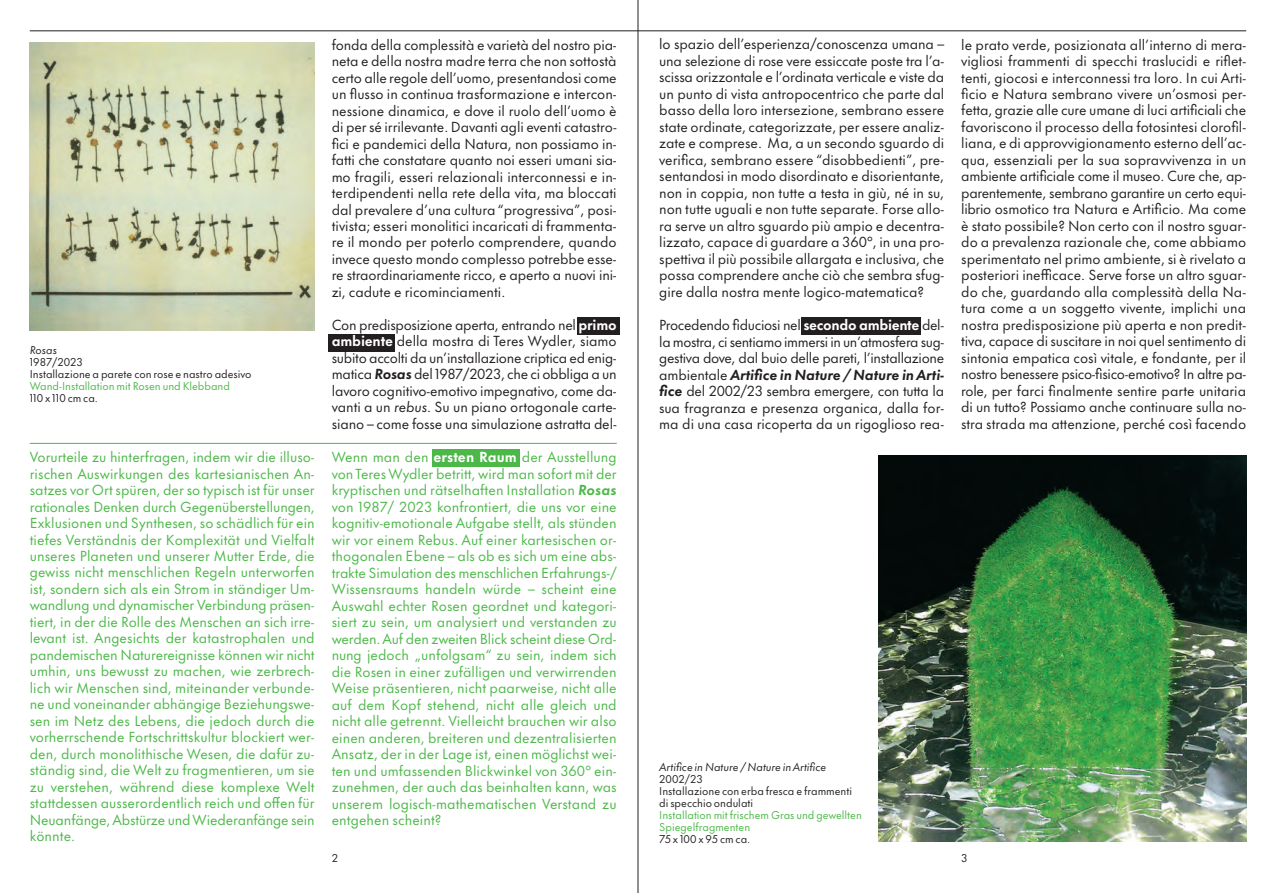
<style>
.page{position:relative;width:1276px;height:893px;background:#fff}
.page>*{position:absolute;margin:0;border:0;box-sizing:border-box;transform-origin:0 0}
.t1{font:13.5px/16.5px "Futura Now Text";color:#231f20;text-align:justify}
.t2{font:13.5px/16.5px "Futura Now Text";letter-spacing:.005em;color:#4cb848;text-align:justify}
.t3{font:10.5px/12px "Futura Now Text";color:#231f20}
.t4{font:10.5px/12px "Futura Now Text";color:#4cb848}
.t5{font:italic 10.5px "Futura Now Text";color:#231f20}
.s1{font-weight:700;color:#fff}
.s2{font-weight:700;font-style:italic}
.s3{font-style:italic}
</style>
<div class="page">
<hr style="left:638px;top:0;width:1px;height:893px;background:#231f20">
<div style="left:801px;top:317px;width:120px;height:17px;background:#231f20"></div>
<div style="left:432px;top:449px;width:87px;height:17px;background:#4cb848"></div>
<div style="left:327px;top:334px;width:67px;height:17px;background:#231f20"></div>
<div style="left:577px;top:317px;width:43px;height:17px;background:#231f20"></div>
<hr style="left:30px;top:443px;width:587px;height:1px;background:#4cb848">
<img style="left:30px;top:43px;width:285px;height:287px">
<img style="left:878px;top:455px;width:368px;height:387px">
<hr style="left:30px;top:31px;width:1216px;height:1px;background:#231f20">
<p class="t5" style="left:30px;top:342px;width:29px">Rosas</p>
<p class="t3" style="left:30px;top:355px;width:223px">1987/2023<br>Installazione a parete con rose e nastro adesivo</p>
<p class="t4" style="left:30px;top:379px;width:202px">Wand-Installation mit Rosen und Klebband</p>
<p class="t3" style="left:30px;top:391px;width:70px">110 x 110 cm ca.</p>
<p class="t2" style="left:30px;top:448px;width:286px">Vorurteile zu hinterfragen, indem wir die illuso&shy;rischen Auswirkungen des kartesianischen An&shy;satzes vor Ort spüren, der so typisch ist für unser rationales Denken durch Gegenüberstellungen, Exklusionen und Synthesen, so schädlich für ein tiefes Verständnis der Komplexität und Vielfalt unseres Planeten und unserer Mutter Erde, die gewiss nicht menschlichen Regeln unterworfen ist, sondern sich als ein Strom in ständiger Um&shy;wandlung und dynamischer Verbindung präsen&shy;tiert, in der die Rolle des Menschen an sich irre&shy;levant ist. Angesichts der katastrophalen und pandemischen Naturereignisse können wir nicht umhin, uns bewusst zu machen, wie zerbrech&shy;lich wir Menschen sind, miteinander verbunde&shy;ne und voneinander abhängige Beziehungswe&shy;sen im Netz des Lebens, die jedoch durch die vorherrschende Fortschrittskultur blockiert wer&shy;den, durch monolithische Wesen, die dafür zu&shy;ständig sind, die Welt zu fragmentieren, um sie zu verstehen, während diese komplexe Welt stattdessen ausserordentlich reich und offen für Neuanfänge, Abstürze und Wiederanfänge sein könnte.</p>
<p class="t1" style="left:332px;top:35px;width:286px">fonda della complessità e varietà del nostro pia&shy;neta e della nostra madre terra che non sottostà certo alle regole dell’uomo, presentandosi come un flusso in continua trasformazione e intercon&shy;nessione dinamica, e dove il ruolo dell’uomo è di per sé irrilevante. Davanti agli eventi catastro&shy;fici e pandemici della Natura, non possiamo in&shy;fatti che constatare quanto noi esseri umani sia&shy;mo fragili, esseri relazionali interconnessi e in&shy;terdipendenti nella rete della vita, ma bloccati dal prevalere d’una cultura “progressiva”, posi&shy;tivista; esseri monolitici incaricati di frammenta&shy;re il mondo per poterlo comprendere, quando invece questo mondo complesso potrebbe esse&shy;re straordinariamente ricco, e aperto a nuovi ini&shy;zi, cadute e ricominciamenti.</p>
<p class="t1" style="left:332px;top:316px;width:286px">Con predisposizione aperta, entrando nel <span class="s1">primo ambiente</span> della mostra di Teres Wydler, siamo subito accolti da un’installazione criptica ed enig&shy;matica <span class="s2">Rosas</span> del 1987/2023, che ci obbliga a un lavoro cognitivo-emotivo impegnativo, come da&shy;vanti a un <span class="s3">rebus</span>. Su un piano ortogonale carte&shy;siano – come fosse una simulazione astratta del-</p>
<p class="t2" style="left:332px;top:448px;width:286px">Wenn man den <span class="s1">ersten Raum</span> der Ausstellung von Teres Wydler betritt, wird man sofort mit der kryptischen und rätselhaften Installation <span class="s2">Rosas </span>von 1987/ 2023 konfrontiert, die uns vor eine kognitiv-emotionale Aufgabe stellt, als stünden wir vor einem Rebus. Auf einer kartesischen or&shy;thogonalen Ebene – als ob es sich um eine abs&shy;trakte Simulation des menschlichen Erfahrungs-/ Wissensraums handeln würde – scheint eine Auswahl echter Rosen geordnet und kategori&shy;siert zu sein, um analysiert und verstanden zu werden. Auf den zweiten Blick scheint diese Ord&shy;nung jedoch „unfolgsam“ zu sein, indem sich die Rosen in einer zufälligen und verwirrenden Weise präsentieren, nicht paarweise, nicht alle auf dem Kopf stehend, nicht alle gleich und nicht alle getrennt. Vielleicht brauchen wir also einen anderen, breiteren und dezentralisierten Ansatz, der in der Lage ist, einen möglichst wei&shy;ten und umfassenden Blickwinkel von 360° ein&shy;zunehmen, der auch das beinhalten kann, was unserem logisch-mathematischen Verstand zu entgehen scheint?</p>
<p class="t1" style="left:659px;top:35px;width:286px">lo spazio dell’esperienza/conoscenza umana – una selezione di rose vere essiccate poste tra l’a&shy;scissa orizzontale e l’ordinata verticale e viste da un punto di vista antropocentrico che parte dal basso della loro intersezione, sembrano essere state ordinate, categorizzate, per essere analiz&shy;zate e comprese. Ma, a un secondo sguardo di verifica, sembrano essere “disobbedienti”, pre&shy;sentandosi in modo disordinato e disorientante, non in coppia, non tutte a testa in giù, né in su, non tutte uguali e non tutte separate. Forse allo&shy;ra serve un altro sguardo più ampio e decentra&shy;lizzato, capace di guardare a 360°, in una pro&shy;spettiva il più possibile allargata e inclusiva, che possa comprendere anche ciò che sembra sfug&shy;gire dalla nostra mente logico-matematica?</p>
<p class="t1" style="left:659px;top:316px;width:286px">Procedendo fiduciosi nel <span class="s1">secondo ambiente</span> del&shy;la mostra, ci sentiamo immersi in un’atmosfera sug&shy;gestiva dove, dal buio delle pareti, l’installazione ambientale <span class="s2">Artifice in Nature / Nature in Arti&shy;fice</span> del 2002/23 sembra emergere, con tutta la sua fragranza e presenza organica, dalla for&shy;ma di una casa ricoperta da un rigoglioso rea-</p>
<p class="t1" style="left:961px;top:35px;width:286px">le prato verde, posizionata all’interno di mera&shy;vigliosi frammenti di specchi traslucidi e riflet&shy;tenti, giocosi e interconnessi tra loro. In cui Arti&shy;ficio e Natura sembrano vivere un’osmosi per&shy;fetta, grazie alle cure umane di luci artificiali che favoriscono il processo della fotosintesi clorofil&shy;liana, e di approvvigionamento esterno dell’ac&shy;qua, essenziali per la sua sopravvivenza in un ambiente artificiale come il museo. Cure che, ap&shy;parentemente, sembrano garantire un certo equi&shy;librio osmotico tra Natura e Artificio. Ma come è stato possibile? Non certo con il nostro sguar&shy;do a prevalenza razionale che, come abbiamo sperimentato nel primo ambiente, si è rivelato a posteriori inefficace. Serve forse un altro sguar&shy;do che, guardando alla complessità della Na&shy;tura come a un soggetto vivente, implichi una nostra predisposizione più aperta e non predit&shy;tiva, capace di suscitare in noi quel sentimento di sintonia empatica così vitale, e fondante, per il nostro benessere psico-fisico-emotivo? In altre pa&shy;role, per farci finalmente sentire parte unitaria di un tutto? Possiamo anche continuare sulla no&shy;stra strada ma attenzione, perché così facendo</p>
<p class="t5" style="left:659px;top:758px;width:169px">Artifice in Nature / Nature in Artifice</p>
<p class="t3" style="left:659px;top:772px;width:194px">2002/23<br>Installazione con erba fresca e frammenti di specchio ondulati</p>
<p class="t4" style="left:659px;top:808px;width:204px">Installation mit frischem Gras und gewellten<br>Spiegelfragmenten</p>
<p class="t3" style="left:659px;top:832px;width:93px">75 x 100 x 95 cm ca.</p>
<p class="t3" style="left:332px;top:851px;width:8px">2</p>
<p class="t3" style="left:961px;top:852px;width:8px">3</p>
</div>
